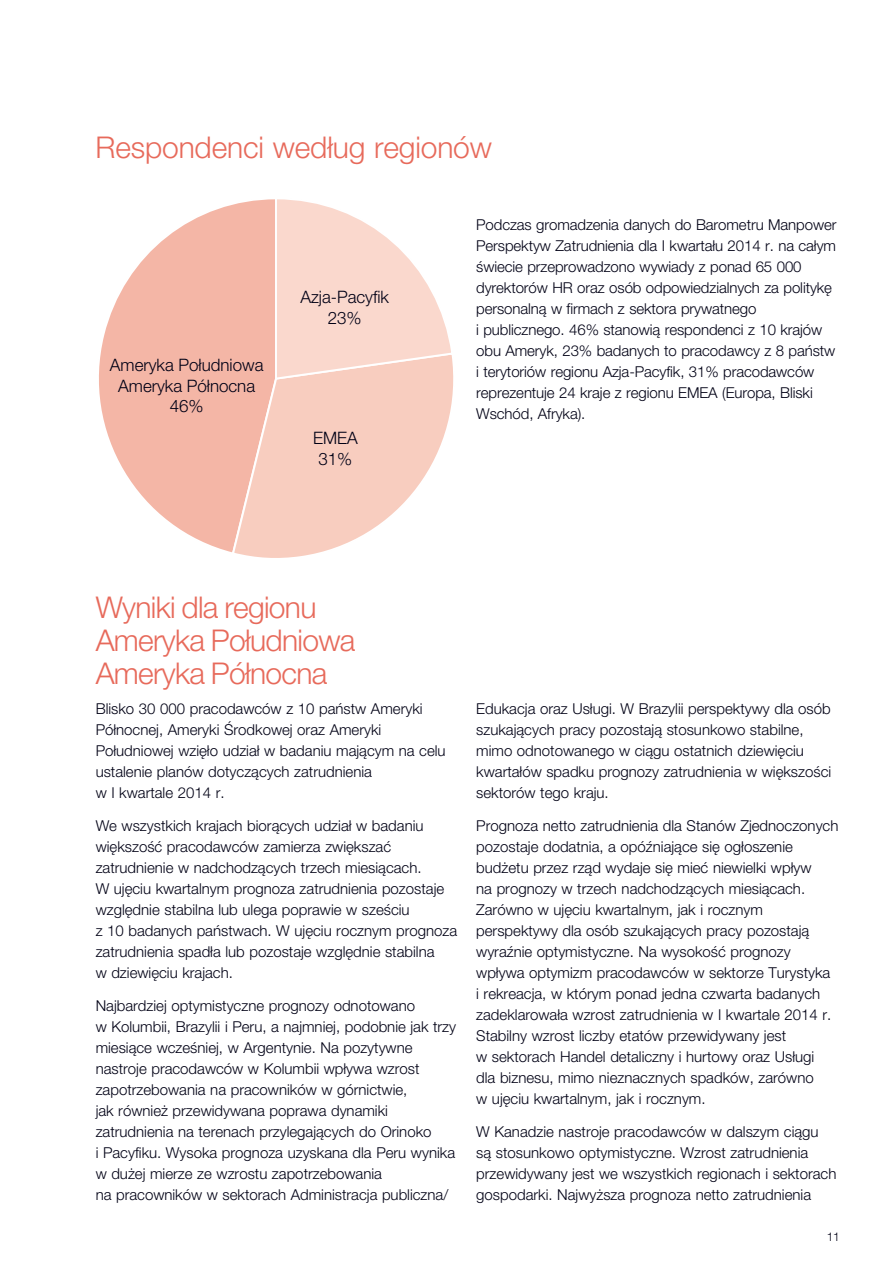
<style>
.page{position:relative;width:893px;height:1263px;background:#fff}
.page>*{position:absolute;margin:0;border:0;box-sizing:border-box;transform-origin:0 0}
.t1{font:300 30px/33px "Helvetica Neue LT Pro";letter-spacing:-.02em;color:#e76a5b}
.t2{font:300 17.1px/20.5px "Helvetica Neue";color:#000015;text-align:center}
.t3{font:300 15px/21px "Helvetica Neue LT Pro";color:#000015}
.t4{font:300 12px "Helvetica Neue LT Pro";color:#000015}
</style>
<div class="page">
<svg style="left:99px;top:199px;width:175px;height:353px"></svg>
<svg style="left:231px;top:351px;width:222px;height:207px"></svg>
<svg style="left:274px;top:199px;width:180px;height:182px"></svg>
<h1 class="t1" style="left:96px;top:133px;width:398px">Respondenci według regionów</h1>
<p class="t2" style="left:110px;top:354px;width:155px">Ameryka Południowa<br>Ameryka Północna<br>46%</p>
<p class="t2" style="left:300px;top:286px;width:90px">Azja-Pacyfik<br>23%</p>
<p class="t2" style="left:313px;top:427px;width:46px">EMEA<br>31%</p>
<p class="t3" style="left:476px;top:215px;width:362px">Podczas gromadzenia danych do Barometru Manpower Perspektyw Zatrudnienia dla I kwartału 2014 r. na całym świecie przeprowadzono wywiady z ponad 65 000 dyrektorów HR oraz osób odpowiedzialnych za politykę personalną w firmach z sektora prywatnego<br>i publicznego. 46% stanowią respondenci z 10 krajów obu Ameryk, 23% badanych to pracodawcy z 8 państw i terytoriów regionu Azja-Pacyfik, 31% pracodawców reprezentuje 24 kraje z regionu EMEA (Europa, Bliski Wschód, Afryka).</p>
<h1 class="t1" style="left:96px;top:594px;width:261px">Wyniki dla regionu<br>Ameryka Południowa<br>Ameryka Północna</h1>
<p class="t3" style="left:96px;top:699px;width:351px">Blisko 30 000 pracodawców z 10 państw Ameryki Północnej, Ameryki Środkowej oraz Ameryki Południowej wzięło udział w badaniu mającym na celu ustalenie planów dotyczących zatrudnienia<br>w I kwartale 2014 r.</p>
<p class="t3" style="left:96px;top:816px;width:363px">We wszystkich krajach biorących udział w badaniu większość pracodawców zamierza zwiększać zatrudnienie w nadchodzących trzech miesiącach.<br>W ujęciu kwartalnym prognoza zatrudnienia pozostaje względnie stabilna lub ulega poprawie w sześciu<br>z 10 badanych państwach. W ujęciu rocznym prognoza zatrudnienia spadła lub pozostaje względnie stabilna<br>w dziewięciu krajach.</p>
<p class="t3" style="left:96px;top:996px;width:362px">Najbardziej optymistyczne prognozy odnotowano<br>w Kolumbii, Brazylii i Peru, a najmniej, podobnie jak trzy miesiące wcześniej, w Argentynie. Na pozytywne nastroje pracodawców w Kolumbii wpływa wzrost zapotrzebowania na pracowników w górnictwie,<br>jak również przewidywana poprawa dynamiki zatrudnienia na terenach przylegających do Orinoko<br>i Pacyfiku. Wysoka prognoza uzyskana dla Peru wynika w dużej mierze ze wzrostu zapotrzebowania<br>na pracowników w sektorach Administracja publiczna/</p>
<p class="t3" style="left:476px;top:699px;width:356px">Edukacja oraz Usługi. W Brazylii perspektywy dla osób szukających pracy pozostają stosunkowo stabilne, mimo odnotowanego w ciągu ostatnich dziewięciu kwartałów spadku prognozy zatrudnienia w większości sektorów tego kraju.</p>
<p class="t3" style="left:476px;top:816px;width:364px">Prognoza netto zatrudnienia dla Stanów Zjednoczonych pozostaje dodatnia, a opóźniające się ogłoszenie budżetu przez rząd wydaje się mieć niewielki wpływ<br>na prognozy w trzech nadchodzących miesiącach.<br>Zarówno w ujęciu kwartalnym, jak i rocznym perspektywy dla osób szukających pracy pozostają wyraźnie optymistyczne. Na wysokość prognozy wpływa optymizm pracodawców w sektorze Turystyka<br>i rekreacja, w którym ponad jedna czwarta badanych zadeklarowała wzrost zatrudnienia w I kwartale 2014 r.<br>Stabilny wzrost liczby etatów przewidywany jest<br>w sektorach Handel detaliczny i hurtowy oraz Usługi<br>dla biznesu, mimo nieznacznych spadków, zarówno<br>w ujęciu kwartalnym, jak i rocznym.</p>
<p class="t3" style="left:476px;top:1122px;width:362px">W Kanadzie nastroje pracodawców w dalszym ciągu są stosunkowo optymistyczne. Wzrost zatrudnienia przewidywany jest we wszystkich regionach i sektorach gospodarki. Najwyższa prognoza netto zatrudnienia</p>
<p class="t4" style="left:827px;top:1232px;width:15px">11</p>
</div>
